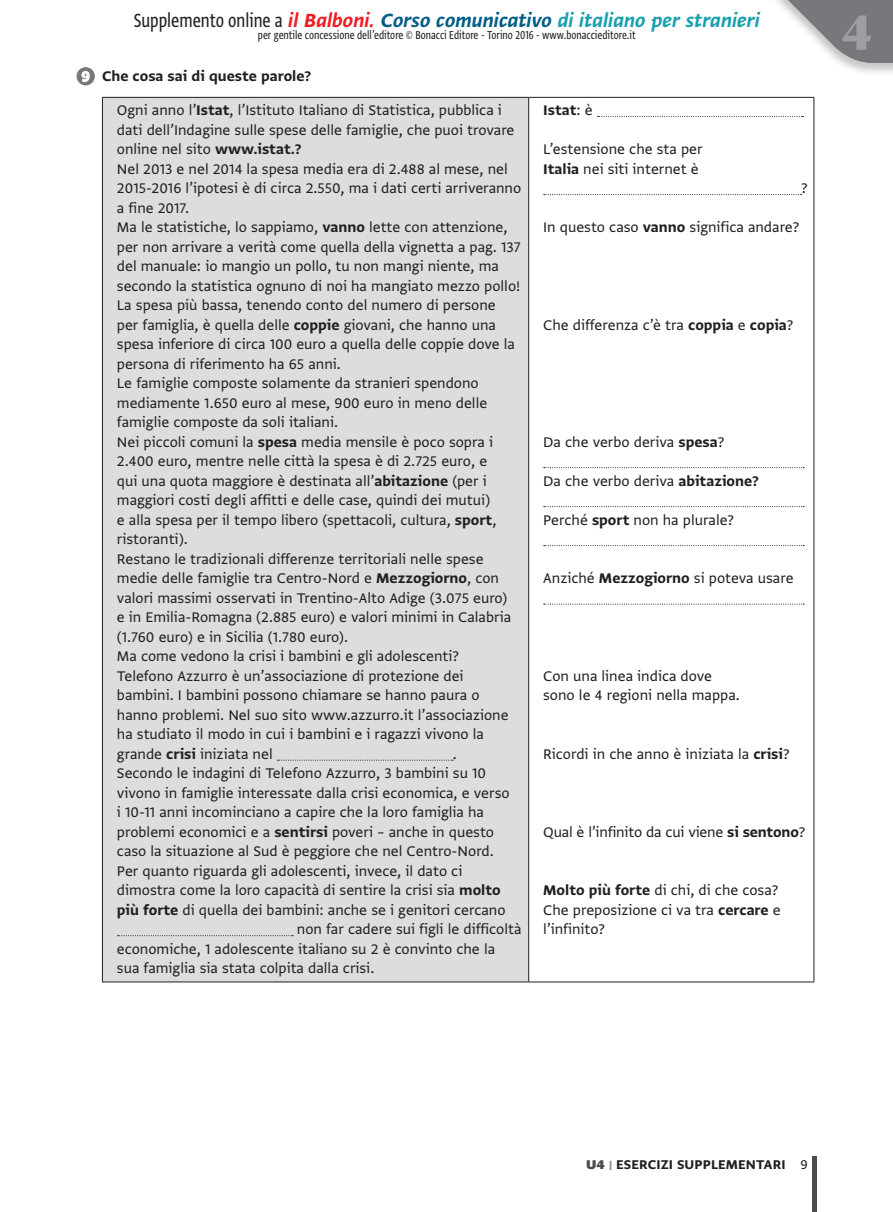
<style>
.page{position:relative;width:893px;height:1212px;background:#fff}
.page>*{position:absolute;margin:0;border:0;box-sizing:border-box;transform-origin:0 0}
.t1{font:700 58.8px "Greta Display Pro";color:#9c9ea1}
.t2{font:22.5px "Greta Sans Std Bld Ita";color:#189fad}
.t3{font:16.5px/19.5px "Greta Sans Std";color:#231f20}
.t4{font:16.5px "Greta Sans Std Bld";color:#231f20}
.t5{font:15px "Greta Sans Std Bld";letter-spacing:.01em;color:#231f20}
.t6{font:13.5px "Greta Sans Cnd Std";color:#231f20}
.s1{font-family:"Greta Sans Cnd Std";color:#231f20}
.s2{color:#ee1d23}
.s3{color:#005d87}
.s4{color:#fff}
.s5{font-family:"Greta Sans Std Bld"}
.s6{font-family:"Greta Sans Std"}
.s7{font-family:"Greta Sans Std";font-weight:900;color:#4b4c4d}
.s8{font-family:"Greta Sans Std";font-weight:900;color:#939598}
</style>
<div class="page">
<hr style="left:812px;top:1156px;width:4px;height:56px;background:#4b4c4d">
<div style="left:77px;top:67px;width:18px;height:18px;background:#76787b;border-radius:50%"></div>
<svg style="left:81px;top:71px;width:9px;height:11px"></svg>
<div style="left:102px;top:97px;width:427px;height:885px;background:#dcdddf"></div>
<hr style="left:102px;top:97px;width:427px;height:1px;background:#231f20">
<hr style="left:102px;top:98px;width:1px;height:883px;background:#231f20">
<hr style="left:529px;top:97px;width:285px;height:1px;background:#231f20">
<hr style="left:528px;top:98px;width:1px;height:883px;background:#231f20">
<hr style="left:814px;top:98px;width:1px;height:883px;background:#231f20">
<hr style="left:102px;top:981px;width:427px;height:1px;background:#231f20">
<hr style="left:529px;top:981px;width:285px;height:1px;background:#231f20">
<svg style="left:277px;top:760px;width:176px;height:1px"></svg>
<svg style="left:117px;top:935px;width:176px;height:1px"></svg>
<svg style="left:597px;top:116px;width:207px;height:1px"></svg>
<svg style="left:544px;top:194px;width:257px;height:1px"></svg>
<svg style="left:544px;top:467px;width:260px;height:1px"></svg>
<svg style="left:544px;top:506px;width:260px;height:1px"></svg>
<svg style="left:544px;top:545px;width:260px;height:1px"></svg>
<svg style="left:544px;top:604px;width:260px;height:1px"></svg>
<div style="left:749px;top:0;width:144px;height:76px;background:#231f20;opacity:.25"></div>
<svg style="left:757px;top:0;width:136px;height:64px"></svg>
<h2 class="t2" style="left:134px;top:7px;width:628px"><span class="s1">Supplemento online a</span> <span class="s2">il Balboni.</span> <span class="s3">Corso comunicativo</span> di italiano per stranieri</h2>
<p class="t6" style="left:258px;top:27px;width:379px">per gentile concessione dell’editore © Bonacci Editore - Torino 2016 - www.bonaccieditore.it</p>
<p class="t4" style="left:81px;top:67px;width:231px"><span class="s4">9</span> Che cosa sai di queste parole?</p>
<p class="t3" style="left:117px;top:100px;width:406px">Ogni anno l’<span class="s5">Istat</span>, l’Istituto Italiano di Statistica, pubblica i dati dell’Indagine sulle spese delle famiglie, che puoi trovare online nel sito <span class="s5">www.istat.?<br></span>Nel 2013 e nel 2014 la spesa media era di 2.488 al mese, nel 2015-2016 l’ipotesi è di circa 2.550, ma i dati certi arriveranno a fine 2017.<br>Ma le statistiche, lo sappiamo, <span class="s5">vanno</span> lette con attenzione, per non arrivare a verità come quella della vignetta a pag. 137 del manuale: io mangio un pollo, tu non mangi niente, ma secondo la statistica ognuno di noi ha mangiato mezzo pollo!<br>La spesa più bassa, tenendo conto del numero di persone per famiglia, è quella delle <span class="s5">coppie</span> giovani, che hanno una spesa inferiore di circa 100 euro a quella delle coppie dove la persona di riferimento ha 65 anni.<br>Le famiglie composte solamente da stranieri spendono mediamente 1.650 euro al mese, 900 euro in meno delle famiglie composte da soli italiani.<br>Nei piccoli comuni la <span class="s5">spesa</span> media mensile è poco sopra i 2.400 euro, mentre nelle città la spesa è di 2.725 euro, e<br>qui una quota maggiore è destinata all’<span class="s5">abitazione</span> (per i maggiori costi degli affitti e delle case, quindi dei mutui)<br>e alla spesa per il tempo libero (spettacoli, cultura, <span class="s5">sport</span>, ristoranti).<br>Restano le tradizionali differenze territoriali nelle spese medie delle famiglie tra Centro-Nord e <span class="s5">Mezzogiorno</span>, con valori massimi osservati in Trentino-Alto Adige (3.075 euro)<br>e in Emilia-Romagna (2.885 euro) e valori minimi in Calabria (1.760 euro) e in Sicilia (1.780 euro).<br>Ma come vedono la crisi i bambini e gli adolescenti?<br>Telefono Azzurro è un’associazione di protezione dei bambini. I bambini possono chiamare se hanno paura o hanno problemi. Nel suo sito www.azzurro.it l’associazione ha studiato il modo in cui i bambini e i ragazzi vivono la grande <span class="s5">crisi</span> iniziata nel</p>
<p class="t4" style="left:543px;top:100px;width:51px">Istat<span class="s6">: è</span></p>
<p class="t3" style="left:543px;top:139px;width:161px">L’estensione che sta per<br><span class="s5">Italia</span> nei siti internet è</p>
<p class="t3" style="left:801px;top:178px;width:8px">?</p>
<p class="t3" style="left:543px;top:217px;width:258px">In questo caso <span class="s5">vanno</span> significa andare?</p>
<p class="t3" style="left:543px;top:315px;width:252px">Che differenza c’è tra <span class="s5">coppia</span> e <span class="s5">copia</span>?</p>
<p class="t3" style="left:543px;top:432px;width:183px">Da che verbo deriva <span class="s5">spesa</span>?</p>
<p class="t3" style="left:543px;top:471px;width:217px">Da che verbo deriva <span class="s5">abitazione?</span></p>
<p class="t3" style="left:543px;top:510px;width:192px">Perché <span class="s5">sport</span> non ha plurale?</p>
<p class="t3" style="left:543px;top:568px;width:252px">Anziché <span class="s5">Mezzogiorno</span> si poteva usare</p>
<p class="t3" style="left:543px;top:666px;width:198px">Con una linea indica dove sono le 4 regioni nella mappa.</p>
<p class="t3" style="left:543px;top:744px;width:248px">Ricordi in che anno è iniziata la <span class="s5">crisi</span>?</p>
<p class="t3" style="left:453px;top:744px;width:6px">.</p>
<p class="t3" style="left:117px;top:763px;width:371px">Secondo le indagini di Telefono Azzurro, 3 bambini su 10</p>
<p class="t3" style="left:117px;top:783px;width:394px">vivono in famiglie interessate dalla crisi economica, e verso</p>
<p class="t3" style="left:117px;top:802px;width:369px">i 10-11 anni incominciano a capire che la loro famiglia ha</p>
<p class="t3" style="left:117px;top:822px;width:379px">problemi economici e a <span class="s5">sentirsi</span> poveri – anche in questo</p>
<p class="t3" style="left:117px;top:841px;width:378px">caso la situazione al Sud è peggiore che nel Centro-Nord.</p>
<p class="t3" style="left:117px;top:861px;width:347px">Per quanto riguarda gli adolescenti, invece, il dato ci</p>
<p class="t3" style="left:117px;top:880px;width:385px">dimostra come la loro capacità di sentire la crisi sia <span class="s5">molto</span></p>
<p class="t3" style="left:117px;top:900px;width:390px"><span class="s5">più forte</span> di quella dei bambini: anche se i genitori cercano</p>
<p class="t3" style="left:297px;top:919px;width:226px">non far cadere sui figli le difficoltà</p>
<p class="t3" style="left:117px;top:939px;width:380px">economiche, 1 adolescente italiano su 2 è convinto che la</p>
<p class="t3" style="left:117px;top:958px;width:259px">sua famiglia sia stata colpita dalla crisi.</p>
<p class="t3" style="left:543px;top:822px;width:264px">Qual è l’infinito da cui viene <span class="s5">si sentono</span>?</p>
<p class="t3" style="left:543px;top:880px;width:239px"><span class="s5">Molto più forte</span> di chi, di che cosa?<br>Che preposizione ci va tra <span class="s5">cercare</span> e l’infinito?</p>
<h1 class="t1" style="left:843px;top:-2px;width:30px">4</h1>
<p class="t5" style="left:586px;top:1156px;width:223px"><span class="s7">U4</span> <span class="s8">|</span> ESERCIZI SUPPLEMENTARI <span class="s6">9</span></p>
</div>
